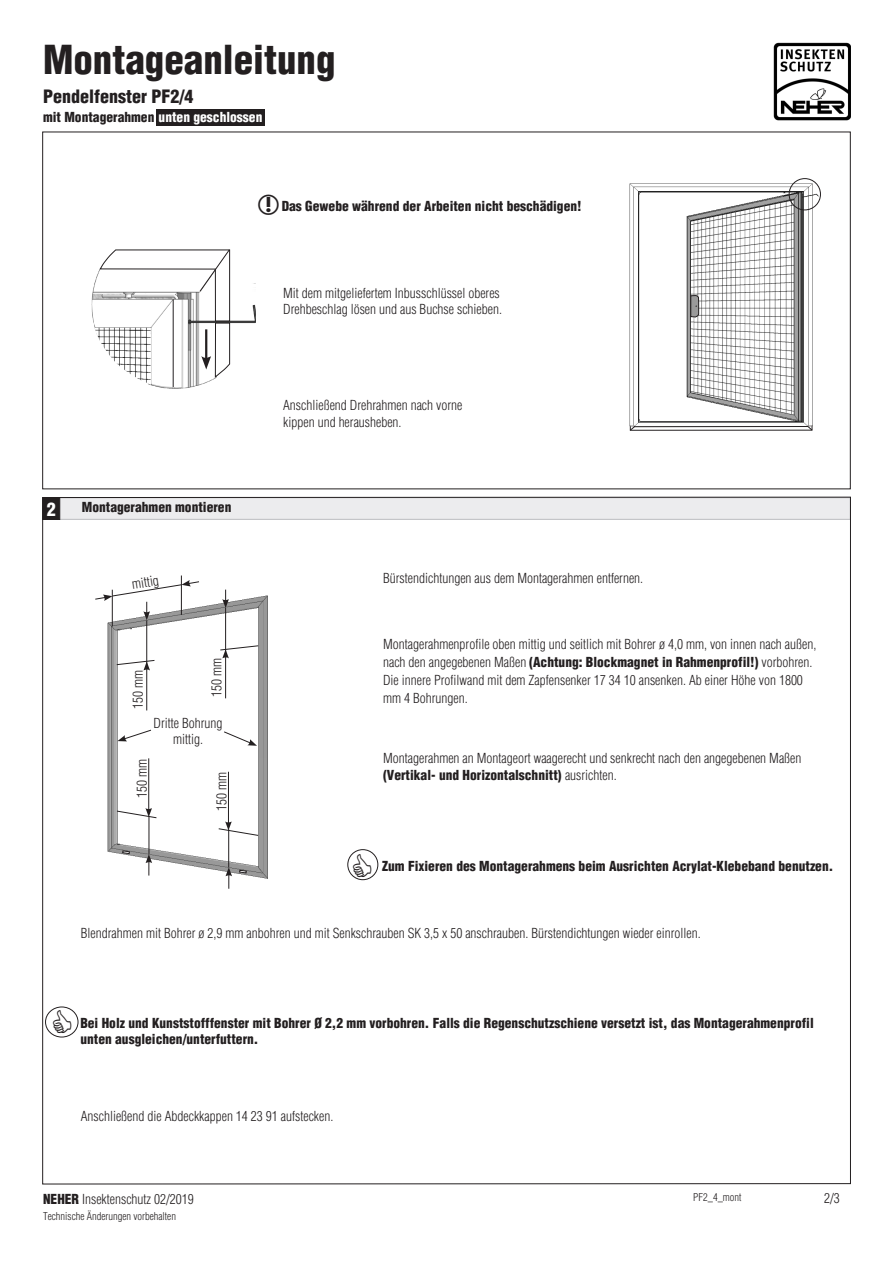
<style>
.page{position:relative;width:893px;height:1263px;background:#fff}
.page>*{position:absolute;margin:0;border:0;box-sizing:border-box;transform-origin:0 0}
.Überschriften{font:900 condensed 39px "Helvetica";color:#231f20}
.Überschriften-2{font:900 condensed 18px "Helvetica";color:#231f20}
.Überschriften-3{font:900 condensed 18px "Helvetica";color:#fff}
.Zubehör-Werkzeug{font:300 condensed 13.5px/16.2px "Helvetica";color:#231f20}
.Zubehör-Werkzeug-2{font:900 condensed 13.5px/16.5px "Helvetica";color:#231f20}
.Überschriften-4{font:900 condensed 13.5px "Helvetica";color:#231f20}
.Zubehör-Werkzeug-3{font:300 condensed 10.5px "Helvetica";color:#231f20}
.s1{color:#fff}
.s2{font-weight:900}
</style>
<div class="page">
<img style="left:774px;top:43px;width:76px;height:78px">
<div style="left:43px;top:497px;width:807px;height:22px;background:#ececee"></div>
<div style="left:43px;top:497px;width:17px;height:23px;background:#231f20;border:1px solid #231f20"></div>
<div style="left:156px;top:109px;width:109px;height:17px;background:#231f20"></div>
<img style="left:629px;top:182px;width:191px;height:137px">
<svg style="left:629px;top:319px;width:184px;height:112px"></svg>
<img style="left:691px;top:200px;width:103px;height:215px">
<div style="left:789px;top:178px;width:32px;height:32px;border:1px solid #231f20;border-radius:50%"></div>
<svg style="left:690px;top:295px;width:9px;height:22px"></svg>
<div style="left:347px;top:849px;width:31px;height:31px;border:1px solid #231f20;border-radius:50%"></div>
<div style="left:45px;top:1006px;width:33px;height:31px;border:1px solid #231f20;border-radius:50%"></div>
<svg style="left:91px;top:249px;width:165px;height:140px"></svg>
<svg style="left:630px;top:426px;width:182px;height:5px"></svg>
<img style="left:107px;top:595px;width:161px;height:163px">
<svg style="left:107px;top:758px;width:161px;height:121px"></svg>
<svg style="left:239px;top:870px;width:8px;height:3px"></svg>
<svg style="left:122px;top:850px;width:8px;height:4px"></svg>
<hr style="left:149px;top:816px;width:1px;height:38px;background:#231f20">
<hr style="left:148px;top:758px;width:1px;height:52px;background:#231f20">
<svg style="left:146px;top:854px;width:6px;height:21px"></svg>
<svg style="left:116px;top:808px;width:41px;height:10px"></svg>
<hr style="left:146px;top:620px;width:1px;height:45px;background:#231f20">
<hr style="left:146px;top:668px;width:1px;height:42px;background:#231f20">
<svg style="left:116px;top:660px;width:39px;height:10px"></svg>
<hr style="left:112px;top:590px;width:1px;height:36px;background:#231f20">
<hr style="left:181px;top:575px;width:1px;height:40px;background:#231f20">
<svg style="left:95px;top:580px;width:105px;height:40px"></svg>
<svg style="left:117px;top:729px;width:35px;height:12px"></svg>
<svg style="left:224px;top:731px;width:33px;height:15px"></svg>
<hr style="left:228px;top:829px;width:1px;height:38px;background:#231f20">
<hr style="left:228px;top:772px;width:1px;height:52px;background:#231f20">
<svg style="left:225px;top:867px;width:7px;height:22px"></svg>
<svg style="left:218px;top:821px;width:41px;height:15px"></svg>
<hr style="left:225px;top:608px;width:1px;height:45px;background:#231f20">
<hr style="left:225px;top:656px;width:1px;height:42px;background:#231f20">
<svg style="left:222px;top:590px;width:7px;height:18px"></svg>
<svg style="left:220px;top:645px;width:39px;height:13px"></svg>
<p class="Überschriften" style="left:43px;top:36px;width:294px">Montageanleitung</p>
<p class="Überschriften-2" style="left:43px;top:85px;width:152px">Pendelfenster PF2/4</p>
<p class="Überschriften-4" style="left:43px;top:108px;width:221px">mit Montagerahmen <span class="s1">unten geschlossen</span></p>
<p class="Zubehör-Werkzeug-2" style="left:282px;top:197px;width:301px">Das Gewebe während der Arbeiten nicht beschädigen!</p>
<p class="Zubehör-Werkzeug" style="left:283px;top:285px;width:220px">Mit dem mitgeliefertem Inbusschlüssel oberes<br>Drehbeschlag lösen und aus Buchse schieben.</p>
<p class="Überschriften-3" style="left:47px;top:498px;width:11px">2</p>
<p class="Überschriften-4" style="left:82px;top:499px;width:151px">Montagerahmen montieren</p>
<p class="Zubehör-Werkzeug" style="left:131px;top:576px;width:28px;rotate:-9deg">mittig</p>
<p class="Zubehör-Werkzeug" style="left:130px;top:709px;width:40px;rotate:-90deg">150 mm</p>
<p class="Zubehör-Werkzeug" style="left:208px;top:697px;width:40px;rotate:-90deg">150 mm</p>
<p class="Zubehör-Werkzeug" style="left:154px;top:715px;width:70px;text-align:center">Dritte Bohrung mittig.</p>
<p class="Zubehör-Werkzeug" style="left:213px;top:811px;width:40px;rotate:-90deg">150 mm</p>
<p class="Zubehör-Werkzeug" style="left:134px;top:797px;width:40px;rotate:-90deg">150 mm</p>
<p class="Zubehör-Werkzeug" style="left:283px;top:397px;width:181px">Anschließend Drehrahmen nach vorne</p>
<p class="Zubehör-Werkzeug" style="left:283px;top:414px;width:120px">kippen und herausheben.</p>
<p class="Zubehör-Werkzeug" style="left:383px;top:570px;width:262px">Bürstendichtungen aus dem Montagerahmen entfernen.</p>
<p class="Zubehör-Werkzeug" style="left:383px;top:635px;width:435px;line-height:18px">Montagerahmenprofile oben mittig und seitlich mit Bohrer ø 4,0 mm, von innen nach außen, nach den angegebenen Maßen <span class="s2">(Achtung: Blockmagnet in Rahmenprofil!)</span> vorbohren.<br>Die innere Profilwand mit dem Zapfensenker 17 34 10 ansenken. Ab einer Höhe von 1800 mm 4 Bohrungen.</p>
<p class="Zubehör-Werkzeug" style="left:383px;top:750px;width:420px">Montagerahmen an Montageort waagerecht und senkrecht nach den angegebenen Maßen <span class="s2">(Vertikal- und Horizontalschnitt)</span> ausrichten.</p>
<p class="Zubehör-Werkzeug-2" style="left:382px;top:858px;width:453px">Zum Fixieren des Montagerahmens beim Ausrichten Acrylat-Klebeband benutzen.</p>
<p class="Zubehör-Werkzeug" style="left:81px;top:925px;width:621px">Blendrahmen mit Bohrer ø 2,9 mm anbohren und mit Senkschrauben SK 3,5 x 50 anschrauben. Bürstendichtungen wieder einrollen.</p>
<p class="Zubehör-Werkzeug-2" style="left:80px;top:1014px;width:735px">Bei Holz und Kunststofffenster mit Bohrer Ø 2,2 mm vorbohren. Falls die Regenschutzschiene versetzt ist, das Montagerahmenprofil unten ausgleichen/unterfuttern.</p>
<p class="Zubehör-Werkzeug" style="left:81px;top:1108px;width:254px">Anschließend die Abdeckkappen 14 23 91 aufstecken.</p>
<p class="Zubehör-Werkzeug" style="left:43px;top:1191px;width:152px"><span class="s2">NEHER</span> Insektenschutz 02/2019</p>
<p class="Zubehör-Werkzeug-3" style="left:43px;top:1210px;width:134px">Technische Änderungen vorbehalten</p>
<p class="Zubehör-Werkzeug-3" style="left:693px;top:1190px;width:50px">PF2_4_mont</p>
<p class="Zubehör-Werkzeug" style="left:824px;top:1190px;width:17px">2/3</p>
</div>
